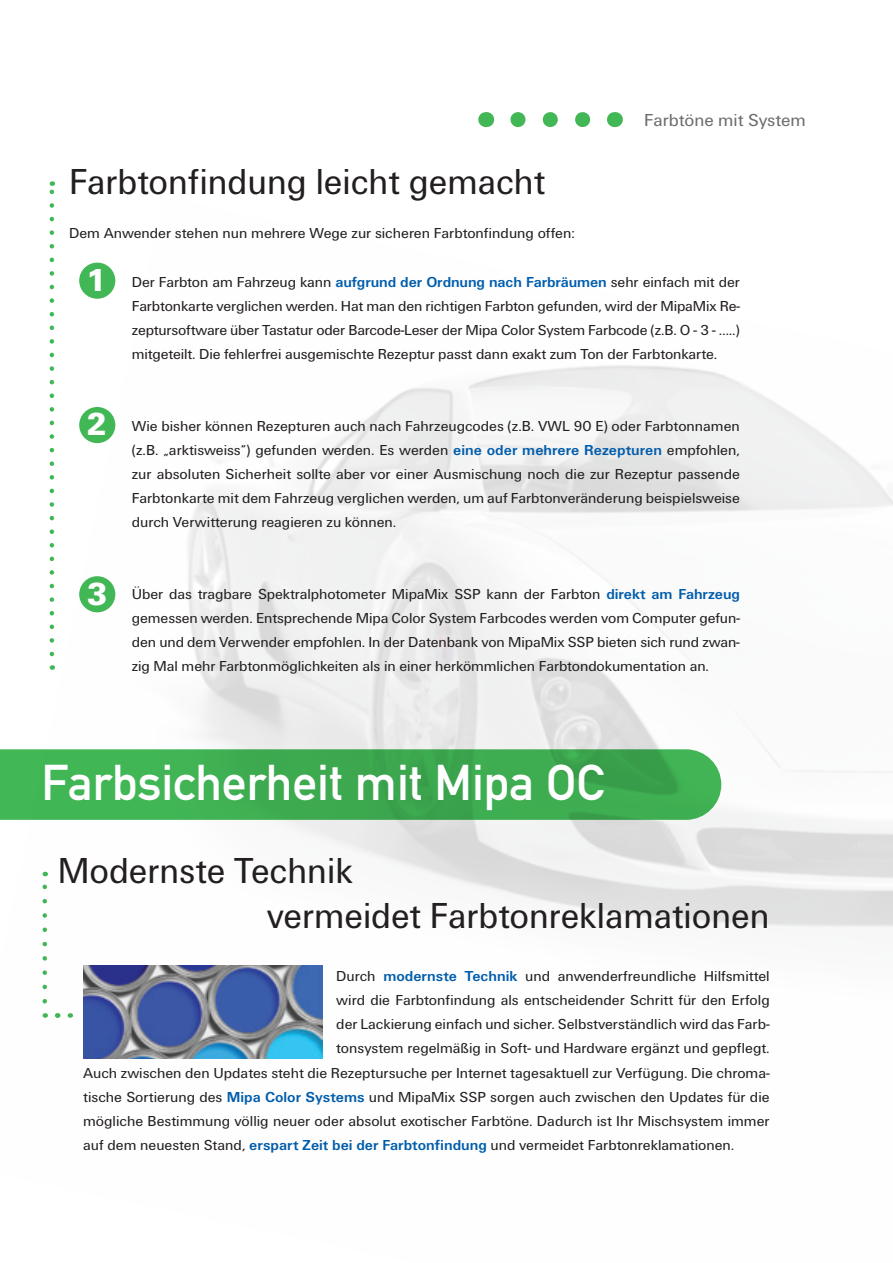
<style>
.page{position:relative;width:893px;height:1263px;background:#fff}
.page>*{position:absolute;margin:0;border:0;box-sizing:border-box;transform-origin:0 0}
.t1{font:49.5px "DIN Mittelschrift";color:#fff}
.t2{font:37.5px/45px "Unitus T";color:#231f20;scale:.95 1}
.t3{font:900 33px "Unitus T";color:#fff}
.t4{font:18px "Unitus T";color:#6c6d70}
.t5{font:15px/24px "Unitus T";color:#231f20;text-align:justify}
.s1{font-weight:700;color:#015dac}
</style>
<div class="page">
<img style="left:42px;top:204px;width:851px;height:855px">
<svg style="left:518px;top:112px;width:73px;height:15px"></svg>
<svg style="left:486px;top:112px;width:1px;height:15px"></svg>
<svg style="left:614px;top:112px;width:1px;height:15px"></svg>
<svg style="left:122px;top:577px;width:614px;height:119px;fill:#f3f3f4"></svg>
<svg style="left:0;top:749px;width:721px;height:71px;background:#40ae53"></svg>
<svg style="left:50px;top:181px;width:4px;height:473px"></svg>
<div style="left:79px;top:263px;width:36px;height:36px;background:#42b756;border-radius:50%"></div>
<div style="left:79px;top:407px;width:36px;height:36px;background:#42b756;border-radius:50%"></div>
<div style="left:79px;top:576px;width:36px;height:36px;background:#42b756;border-radius:50%"></div>
<svg style="left:118px;top:420px;width:626px;height:102px;fill:#f2f3f3"></svg>
<svg style="left:43px;top:872px;width:4px;height:129px"></svg>
<svg style="left:57px;top:1013px;width:7px;height:5px"></svg>
<img style="left:84px;top:965px;width:238px;height:94px">
<h2 class="t2" style="left:69px;top:158px;width:503px">Farbtonfindung leicht gemacht</h2>
<p class="t4" style="left:644px;top:109px;width:163px">Farbtöne mit System</p>
<p class="t5" style="left:69px;top:221px;width:507px">Dem Anwender stehen nun mehrere Wege zur sicheren Farbtonfindung offen:</p>
<p class="t5" style="left:132px;top:270px;width:610px">Der Farbton am Fahrzeug kann <span class="s1">aufgrund der Ordnung nach Farbräumen</span> sehr einfach mit der Farbtonkarte verglichen werden. Hat man den richtigen Farbton gefunden, wird der MipaMix Re&shy;zeptursoftware über Tastatur oder Barcode-Leser der Mipa Color System Farbcode (z.B. O - 3 - …..) mitgeteilt. Die fehlerfrei ausgemischte Rezeptur passt dann exakt zum Ton der Farbtonkarte.</p>
<h3 class="t3" style="left:86px;top:261px;width:22px">1</h3>
<h3 class="t3" style="left:87px;top:405px;width:22px">2</h3>
<h3 class="t3" style="left:87px;top:575px;width:22px">3</h3>
<p class="t5" style="left:132px;top:414px;width:610px">Wie bisher können Rezepturen auch nach Fahrzeugcodes (z.B. VWL 90 E) oder Farbtonnamen (z.B. „arktisweiss“) gefunden werden. Es werden <span class="s1">eine oder mehrere Rezepturen</span> empfohlen, zur absoluten Sicherheit sollte aber vor einer Ausmischung noch die zur Rezeptur passende Farbtonkarte mit dem Fahrzeug verglichen werden, um auf Farbtonveränderung beispielsweise durch Verwitterung reagieren zu können.</p>
<p class="t5" style="left:132px;top:582px;width:610px">Über das tragbare Spektralphotometer MipaMix SSP kann der Farbton <span class="s1">direkt am Fahrzeug </span>gemessen werden. Entsprechende Mipa Color System Farbcodes werden vom Computer gefun&shy;den und dem Verwender empfohlen. In der Datenbank von MipaMix SSP bieten sich rund zwan&shy;zig Mal mehr Farbtonmöglichkeiten als in einer herkömmlichen Farbtondokumentation an.</p>
<h1 class="t1" style="left:41px;top:754px;width:564px">Farbsicherheit mit Mipa OC</h1>
<h2 class="t2" style="left:267px;top:848px;width:531px;text-indent:-209px">Modernste Technik<br>vermeidet Farbtonreklamationen</h2>
<p class="t5" style="left:336px;top:964px;width:435px">Durch <span class="s1">modernste Technik</span> und anwenderfreundliche Hilfsmittel wird die Farbtonfindung als entscheidender Schritt für den Erfolg der Lackierung einfach und sicher. Selbstverständlich wird das Farb&shy;tonsystem regelmäßig in Soft- und Hardware ergänzt und gepflegt.</p>
<p class="t5" style="left:83px;top:1061px;width:688px">Auch zwischen den Updates steht die Rezeptursuche per Internet tagesaktuell zur Verfügung. Die chroma&shy;tische Sortierung des <span class="s1">Mipa Color Systems</span> und MipaMix SSP sorgen auch zwischen den Updates für die mögliche Bestimmung völlig neuer oder absolut exotischer Farbtöne. Dadurch ist Ihr Mischsystem immer auf dem neuesten Stand, <span class="s1">erspart Zeit bei der Farbtonfindung</span> und vermeidet Farbtonreklamationen.</p>
</div>
